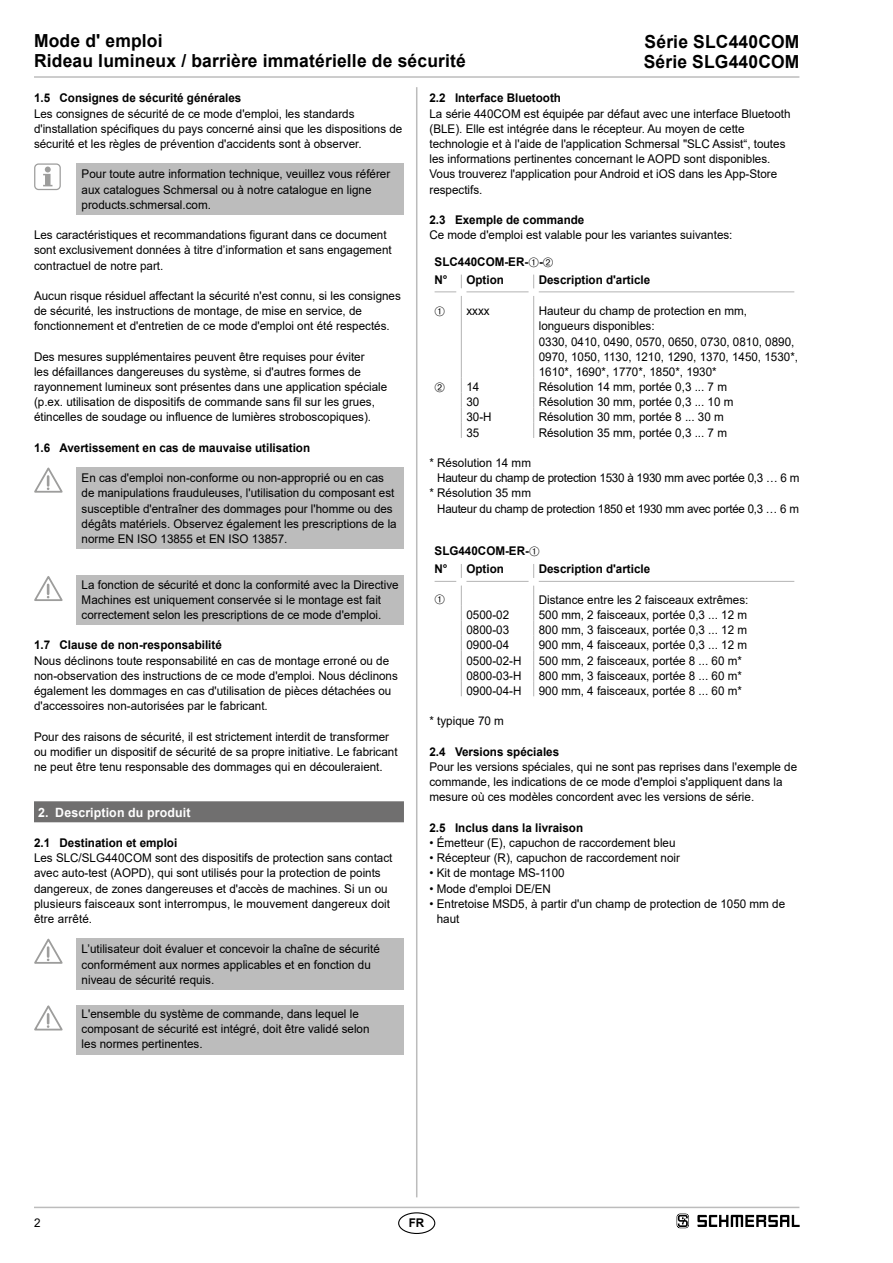
<style>
.page{position:relative;width:893px;height:1263px;background:#fff}
.page>*{position:absolute;margin:0;border:0;box-sizing:border-box;transform-origin:0 0}
.t1{font:700 18px/20.2px "Arial";letter-spacing:.01em;color:#000}
.t2{font:700 12.75px "Arial";letter-spacing:.01em;color:#fff}
.t3{font:12px/15.1px "Arial";color:#000}
.t4{font:700 12px/17.2px "Arial";color:#000}
.t5{font:12px "Arial";letter-spacing:-.02em;color:#000;scale:.96 1}
.t6{font:12px "Arial";letter-spacing:-.02em;color:#000}
</style>
<div class="page">
<hr style="left:34px;top:1207px;width:765px;height:1px;background:#bcbcbc">
<hr style="left:34px;top:76px;width:765px;height:2px;background:#bcbcbc">
<hr style="left:416px;top:87px;width:1px;height:1110px;background:#bcbcbc">
<div style="left:398px;top:1212px;width:37px;height:22px;border:1px solid #000;border-radius:50%"></div>
<div style="left:34px;top:801px;width:370px;height:21px;background:#706f6f"></div>
<div style="left:77px;top:163px;width:327px;height:52px;background:#bcbcbc"></div>
<svg style="left:43px;top:167px;width:9px;height:19px"></svg>
<div style="left:34px;top:163px;width:27px;height:27px;border:1px solid #9d9d9c;border-radius:4px"></div>
<div style="left:77px;top:467px;width:327px;height:82px;background:#bcbcbc"></div>
<svg style="left:34px;top:467px;width:29px;height:26px"></svg>
<div style="left:77px;top:576px;width:327px;height:49px;background:#bcbcbc"></div>
<svg style="left:34px;top:576px;width:29px;height:25px"></svg>
<div style="left:77px;top:938px;width:327px;height:52px;background:#bcbcbc"></div>
<svg style="left:34px;top:938px;width:29px;height:26px"></svg>
<div style="left:77px;top:1005px;width:327px;height:49px;background:#bcbcbc"></div>
<svg style="left:34px;top:1005px;width:29px;height:26px"></svg>
<hr style="left:533px;top:296px;width:1px;height:81px;background:#bcbcbc">
<svg style="left:533px;top:377px;width:1px;height:61px"></svg>
<svg style="left:466px;top:292px;width:63px;height:1px"></svg>
<svg style="left:539px;top:292px;width:255px;height:1px"></svg>
<hr style="left:461px;top:296px;width:1px;height:81px;background:#bcbcbc">
<svg style="left:461px;top:377px;width:1px;height:61px"></svg>
<svg style="left:434px;top:292px;width:22px;height:1px"></svg>
<svg style="left:434px;top:274px;width:361px;height:18px"></svg>
<hr style="left:466px;top:291px;width:63px;height:1px;background:#bcbcbc">
<hr style="left:539px;top:291px;width:255px;height:1px;background:#bcbcbc">
<svg style="left:677px;top:1213px;width:12px;height:15px"></svg>
<svg style="left:697px;top:1215px;width:102px;height:12px"></svg>
<svg style="left:434px;top:564px;width:361px;height:132px"></svg>
<h1 class="t1" style="left:34px;top:31px;width:433px">Mode d' emploi<br>Rideau lumineux / barrière immatérielle de sécurité</h1>
<h1 class="t1" style="left:644px;top:32px;width:157px">Série SLC440COM<br>Série SLG440COM</h1>
<p class="t4" style="left:34px;top:90px;width:209px">1.5 Consignes de sécurité générales</p>
<p class="t3" style="left:34px;top:106px;width:370px">Les consignes de sécurité de ce mode d'emploi, les standards d'installation spécifiques du pays concerné ainsi que les dispositions de sécurité et les règles de prévention d'accidents sont à observer.</p>
<p class="t3" style="left:82px;top:166px;width:310px">Pour toute autre information technique, veuillez vous référer aux catalogues Schmersal ou à notre catalogue en ligne products.schmersal.com.</p>
<p class="t3" style="left:34px;top:227px;width:359px">Les caractéristiques et recommandations figurant dans ce document sont exclusivement données à titre d’information et sans engagement contractuel de notre part.</p>
<p class="t3" style="left:34px;top:288px;width:368px">Aucun risque résiduel affectant la sécurité n'est connu, si les consignes de sécurité, les instructions de montage, de mise en service, de fonctionnement et d'entretien de ce mode d'emploi ont été respectés.</p>
<p class="t3" style="left:34px;top:349px;width:355px">Des mesures supplémentaires peuvent être requises pour éviter<br>les défaillances dangereuses du système, si d'autres formes de rayonnement lumineux sont présentes dans une application spéciale (p.ex. utilisation de dispositifs de commande sans fil sur les grues, étincelles de soudage ou influence de lumières stroboscopiques).</p>
<p class="t4" style="left:34px;top:439px;width:278px">1.6 Avertissement en cas de mauvaise utilisation</p>
<p class="t3" style="left:82px;top:470px;width:317px">En cas d'emploi non-conforme ou non-approprié ou en cas de manipulations frauduleuses, l'utilisation du composant est susceptible d'entraîner des dommages pour l'homme ou des dégâts matériels. Observez également les prescriptions de la norme EN ISO 13855 et EN ISO 13857.</p>
<p class="t3" style="left:82px;top:577px;width:319px">La fonction de sécurité et donc la conformité avec la Directive<br>Machines est uniquement conservée si le montage est fait correctement selon les prescriptions de ce mode d'emploi.</p>
<p class="t4" style="left:34px;top:637px;width:189px">1.7 Clause de non-responsabilité</p>
<p class="t3" style="left:34px;top:653px;width:365px">Nous déclinons toute responsabilité en cas de montage erroné ou de non-observation des instructions de ce mode d'emploi. Nous déclinons également les dommages en cas d'utilisation de pièces détachées ou d'accessoires non-autorisées par le fabricant.</p>
<p class="t3" style="left:34px;top:729px;width:365px">Pour des raisons de sécurité, il est strictement interdit de transformer ou modifier un dispositif de sécurité de sa propre initiative. Le fabricant ne peut être tenu responsable des dommages qui en découleraient.</p>
<p class="t2" style="left:38px;top:803px;width:154px">2. Description du produit</p>
<p class="t4" style="left:34px;top:834px;width:145px">2.1 Destination et emploi</p>
<p class="t3" style="left:34px;top:850px;width:360px">Les SLC/SLG440COM sont des dispositifs de protection sans contact avec auto-test (AOPD), qui sont utilisés pour la protection de points dangereux, de zones dangereuses et d'accès de machines. Si un ou plusieurs faisceaux sont interrompus, le mouvement dangereux doit être arrêté.</p>
<p class="t3" style="left:82px;top:941px;width:300px">L’utilisateur doit évaluer et concevoir la chaîne de sécurité conformément aux normes applicables et en fonction du niveau de sécurité requis.</p>
<p class="t3" style="left:82px;top:1006px;width:289px">L'ensemble du système de commande, dans lequel le composant de sécurité est intégré, doit être validé selon les normes pertinentes.</p>
<p class="t4" style="left:429px;top:90px;width:133px">2.2 Interface Bluetooth</p>
<p class="t3" style="left:429px;top:106px;width:363px">La série 440COM est équipée par défaut avec une interface Bluetooth (BLE). Elle est intégrée dans le récepteur. Au moyen de cette technologie et à l'aide de l'application Schmersal "SLC Assist“, toutes les informations pertinentes concernant le AOPD sont disponibles.<br>Vous trouverez l'application pour Android et iOS dans les App-Store respectifs.</p>
<p class="t4" style="left:429px;top:211px;width:156px">2.3 Exemple de commande</p>
<p class="t3" style="left:429px;top:227px;width:305px">Ce mode d'emploi est valable pour les variantes suivantes:</p>
<p class="t4" style="left:435px;top:254px;width:120px">SLC440COM-ER-➀-➁<br>N°</p>
<p class="t4" style="left:466px;top:271px;width:39px">Option</p>
<p class="t4" style="left:539px;top:271px;width:113px">Description d'article</p>
<p class="t3" style="left:466px;top:303px;width:25px">xxxx</p>
<p class="t3" style="left:539px;top:303px;width:261px">Hauteur du champ de protection en mm, longueurs disponibles:<br>0330, 0410, 0490, 0570, 0650, 0730, 0810, 0890, 0970, 1050, 1130, 1210, 1290, 1370, 1450, 1530*, 1610*, 1690*, 1770*, 1850*, 1930*</p>
<p class="t3" style="left:466px;top:379px;width:14px">14</p>
<p class="t3" style="left:539px;top:379px;width:190px">Résolution 14 mm, portée 0,3 ... 7 m</p>
<p class="t3" style="left:466px;top:394px;width:14px">30</p>
<p class="t3" style="left:539px;top:394px;width:196px">Résolution 30 mm, portée 0,3 ... 10 m</p>
<p class="t3" style="left:466px;top:410px;width:27px">30-H</p>
<p class="t3" style="left:539px;top:410px;width:187px">Résolution 30 mm, portée 8 ... 30 m</p>
<p class="t3" style="left:466px;top:425px;width:14px">35</p>
<p class="t3" style="left:539px;top:425px;width:190px">Résolution 35 mm, portée 0,3 ... 7 m</p>
<p class="t3" style="left:429px;top:455px;width:103px">* Résolution 14 mm</p>
<p class="t6" style="left:437px;top:470px;width:364px">Hauteur du champ de protection 1530 à 1930 mm avec portée 0,3 … 6 m</p>
<p class="t3" style="left:429px;top:486px;width:103px">* Résolution 35 mm</p>
<p class="t5" style="left:437px;top:500px;width:378px">Hauteur du champ de protection 1850 et 1930 mm avec portée 0,3 … 6 m</p>
<p class="t4" style="left:435px;top:542px;width:107px;line-height:18px">SLG440COM-ER-➀<br>N°</p>
<p class="t4" style="left:466px;top:560px;width:39px">Option</p>
<p class="t4" style="left:539px;top:560px;width:113px">Description d'article</p>
<p class="t3" style="left:539px;top:592px;width:211px">Distance entre les 2 faisceaux extrêmes:</p>
<p class="t3" style="left:466px;top:607px;width:44px">0500-02</p>
<p class="t3" style="left:539px;top:607px;width:210px">500 mm, 2 faisceaux, portée 0,3 ... 12 m</p>
<p class="t3" style="left:466px;top:622px;width:44px">0800-03</p>
<p class="t3" style="left:539px;top:622px;width:210px">800 mm, 3 faisceaux, portée 0,3 ... 12 m</p>
<p class="t3" style="left:466px;top:638px;width:44px">0900-04</p>
<p class="t3" style="left:539px;top:638px;width:210px">900 mm, 4 faisceaux, portée 0,3 ... 12 m</p>
<p class="t3" style="left:466px;top:653px;width:56px">0500-02-H</p>
<p class="t3" style="left:539px;top:653px;width:205px">500 mm, 2 faisceaux, portée 8 ... 60 m*</p>
<p class="t3" style="left:466px;top:668px;width:56px">0800-03-H</p>
<p class="t3" style="left:539px;top:668px;width:205px">800 mm, 3 faisceaux, portée 8 ... 60 m*</p>
<p class="t3" style="left:466px;top:683px;width:56px">0900-04-H</p>
<p class="t3" style="left:539px;top:683px;width:205px">900 mm, 4 faisceaux, portée 8 ... 60 m*</p>
<p class="t3" style="left:429px;top:713px;width:76px">* typique 70 m</p>
<p class="t4" style="left:429px;top:743px;width:131px">2.4 Versions spéciales</p>
<p class="t3" style="left:429px;top:759px;width:369px">Pour les versions spéciales, qui ne sont pas reprises dans l'exemple de commande, les indications de ce mode d'emploi s'appliquent dans la mesure où ces modèles concordent avec les versions de série.</p>
<p class="t4" style="left:429px;top:819px;width:155px">2.5 Inclus dans la livraison</p>
<p class="t3" style="left:429px;top:835px;width:248px">• Émetteur (E), capuchon de raccordement bleu</p>
<p class="t3" style="left:429px;top:850px;width:252px">• Récepteur (R), capuchon de raccordement noir</p>
<p class="t3" style="left:429px;top:865px;width:137px">• Kit de montage MS-1100</p>
<p class="t3" style="left:429px;top:881px;width:123px">• Mode d'emploi DE/EN</p>
<p class="t3" style="left:437px;top:896px;width:350px;text-indent:-7px">• Entretoise MSD5, à partir d'un champ de protection de 1050 mm de haut</p>
<p class="t3" style="left:34px;top:1215px;width:8px">2</p>
<p class="t4" style="left:409px;top:1214px;width:17px">FR</p>
</div>
